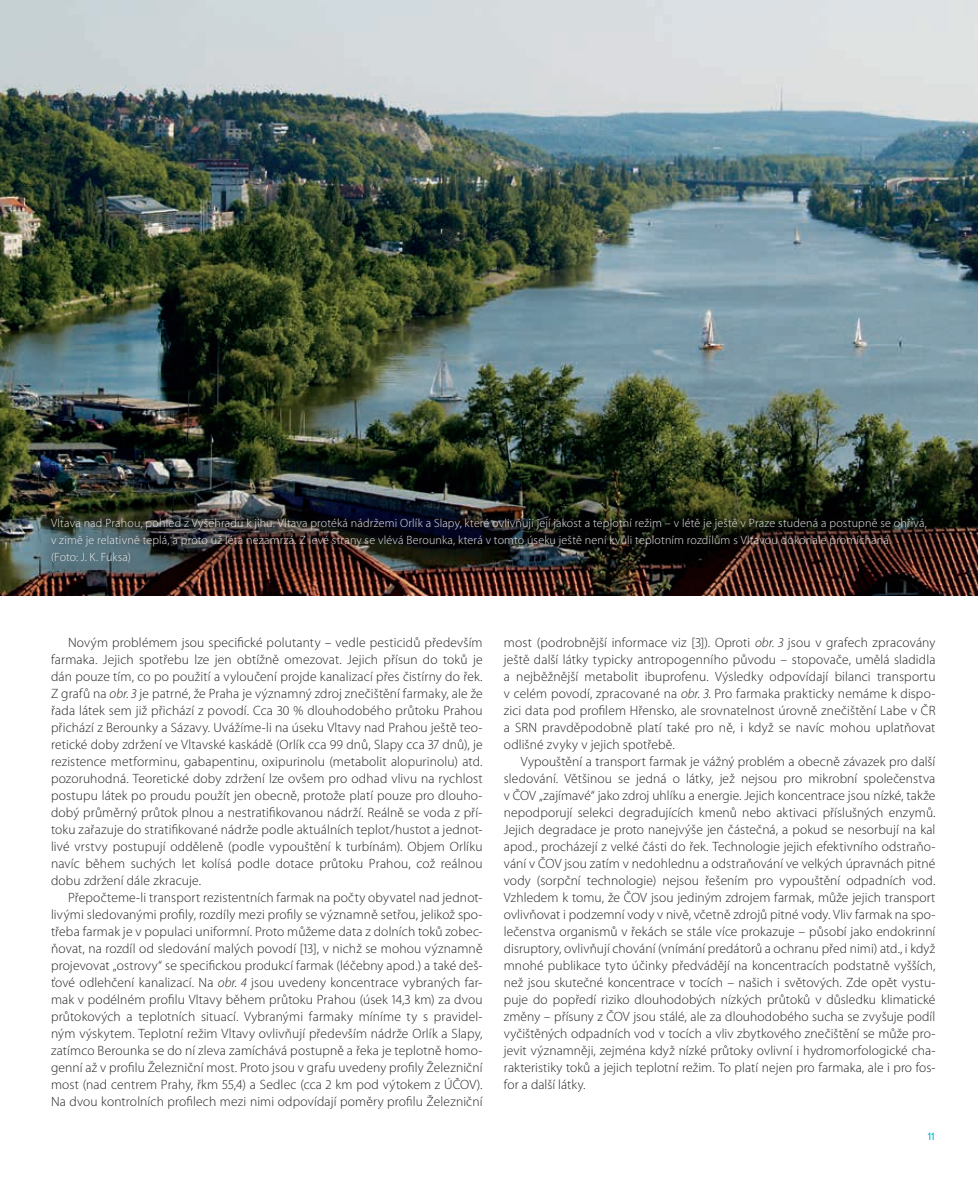
<style>
.page{position:relative;width:978px;height:1191px;background:#fff}
.page>*{position:absolute;margin:0;border:0;box-sizing:border-box;transform-origin:0 0}
.t1{font:300 13.5px/17px "Myriad Pro";letter-spacing:.01em;color:#231f20;text-align:justify}
.t2{font:300 12px/17px "Myriad Pro";letter-spacing:.015em;color:#edeeed}
.t3{font:10.5px "Textbook New";color:#00b7ce}
.s1{font-style:italic}
</style>
<div class="page">
<img style="left:0;top:0;width:978px;height:595px">
<div style="left:43px;top:511px;width:891px;height:60px;background:#231f20;opacity:.75"></div>
<p class="t2" style="left:51px;top:515px;width:877px">Vltava nad Prahou, pohled z Vyšehradu k jihu. Vltava protéká nádržemi Orlík a Slapy, které ovlivňují její jakost a teplotní režim – v létě je ještě v Praze studená a postupně se ohřívá, v zimě je relativně teplá, a proto už léta nezamrzá. Z levé strany se vlévá Berounka, která v tomto úseku ještě není kvůli teplotním rozdílům s Vltavou dokonale promíchaná.<br>(Foto: J. K. Fuksa)</p>
<p class="t1" style="left:51px;top:633px;width:433px;text-indent:17px">Novým problémem jsou specifické polutanty – vedle pesticidů především farmaka. Jejich spotřebu lze jen obtížně omezovat. Jejich přísun do toků je dán pouze tím, co po použití a vyloučení projde kanalizací přes čistírny do řek.<br>Z grafů na <span class="s1">obr. 3</span> je patrné, že Praha je významný zdroj znečištění farmaky, ale že řada látek sem již přichází z povodí. Cca 30 % dlouhodobého průtoku Prahou přichází z Berounky a Sázavy. Uvážíme-li na úseku Vltavy nad Prahou ještě teo&shy;retické doby zdržení ve Vltavské kaskádě (Orlík cca 99 dnů, Slapy cca 37 dnů), je rezistence metforminu, gabapentinu, oxipurinolu (metabolit alopurinolu) atd. pozoruhodná. Teoretické doby zdržení lze ovšem pro odhad vlivu na rychlost postupu látek po proudu použít jen obecně, protože platí pouze pro dlouho&shy;dobý průměrný průtok plnou a nestratifikovanou nádrží. Reálně se voda z pří&shy;toku zařazuje do stratifikované nádrže podle aktuálních teplot/hustot a jednot&shy;livé vrstvy postupují odděleně (podle vypouštění k turbínám). Objem Orlíku navíc během suchých let kolísá podle dotace průtoku Prahou, což reálnou dobu zdržení dále zkracuje.</p>
<p class="t1" style="left:51px;top:888px;width:433px;text-indent:17px">Přepočteme-li transport rezistentních farmak na počty obyvatel nad jednot&shy;livými sledovanými profily, rozdíly mezi profily se významně setřou, jelikož spo&shy;třeba farmak je v populaci uniformní. Proto můžeme data z dolních toků zobec&shy;ňovat, na rozdíl od sledování malých povodí [13], v nichž se mohou významně projevovat „ostrovy“ se specifickou produkcí farmak (léčebny apod.) a také deš&shy;ťové odlehčení kanalizací. Na <span class="s1">obr. 4</span> jsou uvedeny koncentrace vybraných far&shy;mak v podélném profilu Vltavy během průtoku Prahou (úsek 14,3 km) za dvou průtokových a teplotních situací. Vybranými farmaky míníme ty s pravidel&shy;ným výskytem. Teplotní režim Vltavy ovlivňují především nádrže Orlík a Slapy, zatímco Berounka se do ní zleva zamíchává postupně a řeka je teplotně homo&shy;genní až v profilu Železniční most. Proto jsou v grafu uvedeny profily Železniční most (nad centrem Prahy, řkm 55,4) a Sedlec (cca 2 km pod výtokem z ÚČOV).<br>Na dvou kontrolních profilech mezi nimi odpovídají poměry profilu Železniční</p>
<p class="t1" style="left:504px;top:633px;width:433px">most (podrobnější informace viz [3]). Oproti <span class="s1">obr. 3</span> jsou v grafech zpracovány ještě další látky typicky antropogenního původu – stopovače, umělá sladidla a nejběžnější metabolit ibuprofenu. Výsledky odpovídají bilanci transportu v celém povodí, zpracované na <span class="s1">obr. 3</span>. Pro farmaka prakticky nemáme k dispo&shy;zici data pod profilem Hřensko, ale srovnatelnost úrovně znečištění Labe v ČR a SRN pravděpodobně platí také pro ně, i když se navíc mohou uplatňovat odlišné zvyky v jejich spotřebě.</p>
<p class="t1" style="left:504px;top:752px;width:433px;text-indent:17px">Vypouštění a transport farmak je vážný problém a obecně závazek pro další sledování. Většinou se jedná o látky, jež nejsou pro mikrobní společenstva v ČOV „zajímavé“ jako zdroj uhlíku a energie. Jejich koncentrace jsou nízké, takže nepodporují selekci degradujících kmenů nebo aktivaci příslušných enzymů.<br>Jejich degradace je proto nanejvýše jen částečná, a pokud se nesorbují na kal apod., procházejí z velké části do řek. Technologie jejich efektivního odstraňo&shy;vání v ČOV jsou zatím v nedohlednu a odstraňování ve velkých úpravnách pitné vody (sorpční technologie) nejsou řešením pro vypouštění odpadních vod.<br>Vzhledem k tomu, že ČOV jsou jediným zdrojem farmak, může jejich transport ovlivňovat i podzemní vody v nivě, včetně zdrojů pitné vody. Vliv farmak na spo&shy;lečenstva organismů v řekách se stále více prokazuje – působí jako endokrinní disruptory, ovlivňují chování (vnímání predátorů a ochranu před nimi) atd., i když mnohé publikace tyto účinky předvádějí na koncentracích podstatně vyšších, než jsou skutečné koncentrace v tocích – našich i světových. Zde opět vystu&shy;puje do popředí riziko dlouhodobých nízkých průtoků v důsledku klimatické změny – přísuny z ČOV jsou stálé, ale za dlouhodobého sucha se zvyšuje podíl vyčištěných odpadních vod v tocích a vliv zbytkového znečištění se může pro&shy;jevit významněji, zejména když nízké průtoky ovlivní i hydromorfologické cha&shy;rakteristiky toků a jejich teplotní režim. To platí nejen pro farmaka, ale i pro fos&shy;for a další látky.</p>
<p class="t3" style="left:926px;top:1130px;width:10px">11</p>
</div>
